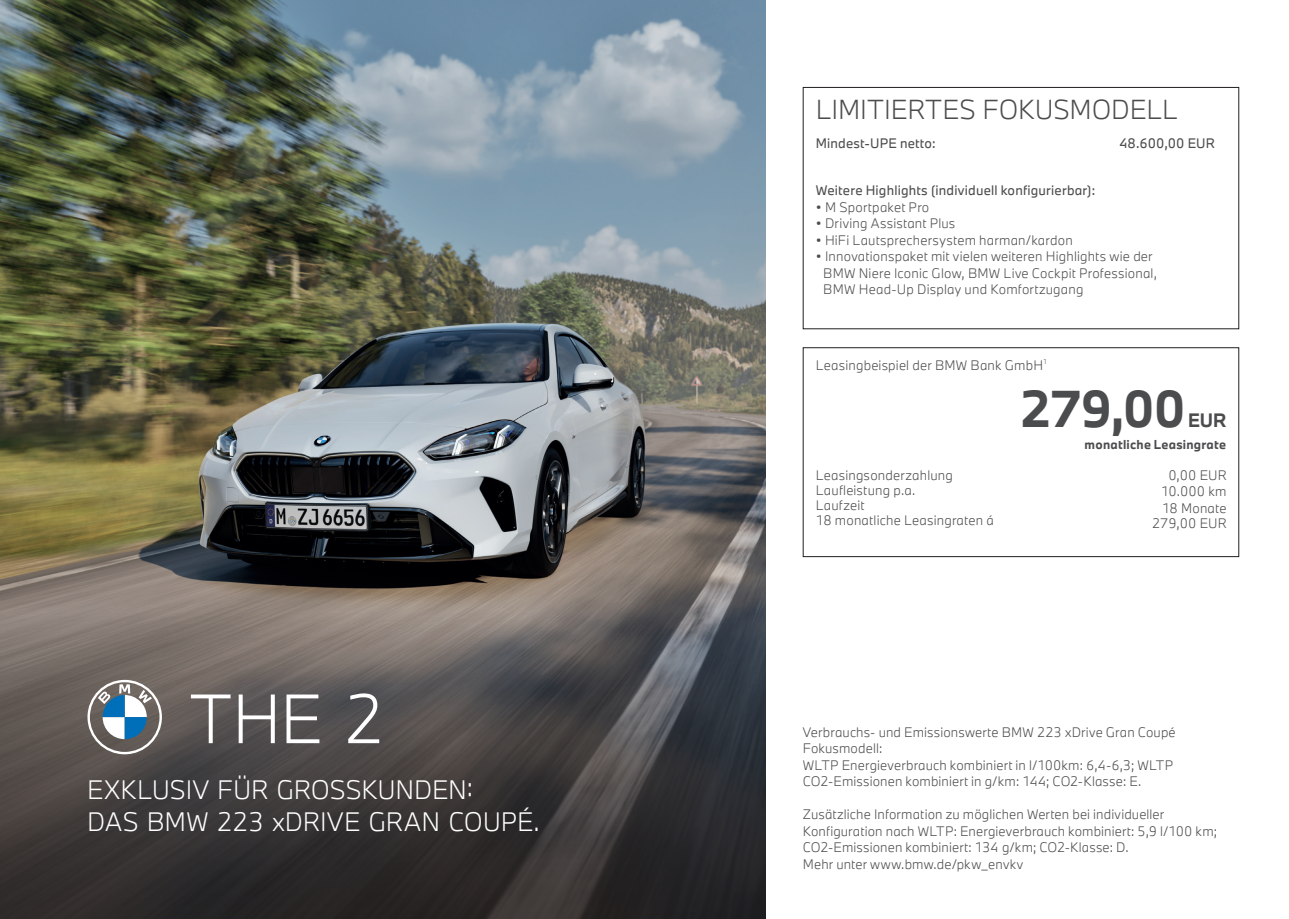
<style>
.page{position:relative;width:1289px;height:919px;background:#fff}
.page>*{position:absolute;margin:0;border:0;box-sizing:border-box;transform-origin:0 0}
.t1{font:300 64.5px "BMW Type Next";color:#fff}
.t2{font:700 48px "BMW Type Next";color:#4b4c4d}
.t3{font:300 25.5px "BMW Type Next";color:#4b4c4d}
.t4{font:300 24.75px/31.2px "BMW Type Next";letter-spacing:-.005em;color:#fff}
.t5{font:700 18px "BMW Type Next";color:#4b4c4d}
.t6{font:300 12.75px/16.5px "BMW Type Next";letter-spacing:.015em;color:#4b4c4d}
.t7{font:12.75px "BMW Type Next";letter-spacing:.015em;color:#4b4c4d}
.t8{font:700 12px "BMW Type Next";letter-spacing:.02em;color:#4b4c4d}
</style>
<div class="page">
<img style="left:0;top:0;width:765px;height:612px">
<svg style="left:0;top:612px;width:765px;height:306px;background:#494545"></svg>
<div style="left:803px;top:347px;width:435px;height:210px;border:1px solid #231f20"></div>
<div style="left:803px;top:87px;width:435px;height:242px;border:1px solid #231f20"></div>
<svg style="left:87px;top:679px;width:75px;height:75px"></svg>
<h1 class="t1" style="left:189px;top:674px;width:197px">THE 2</h1>
<h3 class="t4" style="left:87px;top:774px;width:454px">EXKLUSIV FÜR GROSSKUNDEN:<br>DAS BMW 223 xDRIVE GRAN COUPÉ.</h3>
<h3 class="t3" style="left:815px;top:92px;width:363px">LIMITIERTES FOKUSMODELL</h3>
<p class="t7" style="left:815px;top:135px;width:121px">Mindest-UPE netto:</p>
<p class="t7" style="left:1119px;top:135px;width:97px">48.600,00 EUR</p>
<p class="t7" style="left:815px;top:182px;width:281px">Weitere Highlights (individuell konfigurierbar):</p>
<p class="t6" style="left:815px;top:198px;width:115px">• M Sportpaket Pro</p>
<p class="t6" style="left:815px;top:215px;width:141px">• Driving Assistant Plus</p>
<p class="t6" style="left:815px;top:231px;width:258px">• HiFi Lautsprechersystem harman/kardon</p>
<p class="t6" style="left:823px;top:248px;width:335px;text-indent:-7px">• Innovationspaket mit vielen weiteren Highlights wie der<br>BMW Niere Iconic Glow, BMW Live Cockpit Professional,<br>BMW Head-Up Display und Komfortzugang</p>
<p class="t6" style="left:815px;top:357px;width:233px">Leasingbeispiel der BMW Bank GmbH<sup>1</sup></p>
<h2 class="t2" style="left:1020px;top:376px;width:166px">279,00</h2>
<h3 class="t5" style="left:1188px;top:408px;width:39px">EUR</h3>
<p class="t8" style="left:1084px;top:436px;width:143px">monatliche Leasingrate</p>
<p class="t6" style="left:815px;top:467px;width:179px;line-height:15px">Leasingsonderzahlung<br>Laufleistung p.a.<br>Laufzeit<br>18 monatliche Leasingraten á</p>
<p class="t6" style="left:1161px;top:466px;width:67px;text-align:center">0,00 EUR<br>10.000 km<br>18 Monate</p>
<p class="t6" style="left:1151px;top:515px;width:76px">279,00 EUR</p>
<p class="t6" style="left:802px;top:723px;width:374px">Verbrauchs- und Emissionswerte BMW 223 xDrive Gran Coupé Fokusmodell:<br>WLTP Energieverbrauch kombiniert in l/100km: 6,4-6,3; WLTP CO2-Emissionen kombiniert in g/km: 144; CO2-Klasse: E.</p>
<p class="t6" style="left:802px;top:806px;width:415px">Zusätzliche Information zu möglichen Werten bei individueller Konfiguration nach WLTP: Energieverbrauch kombiniert: 5,9 l/100 km; CO2-Emissionen kombiniert: 134 g/km; CO2-Klasse: D.<br>Mehr unter www.bmw.de/pkw_envkv</p>
</div>
